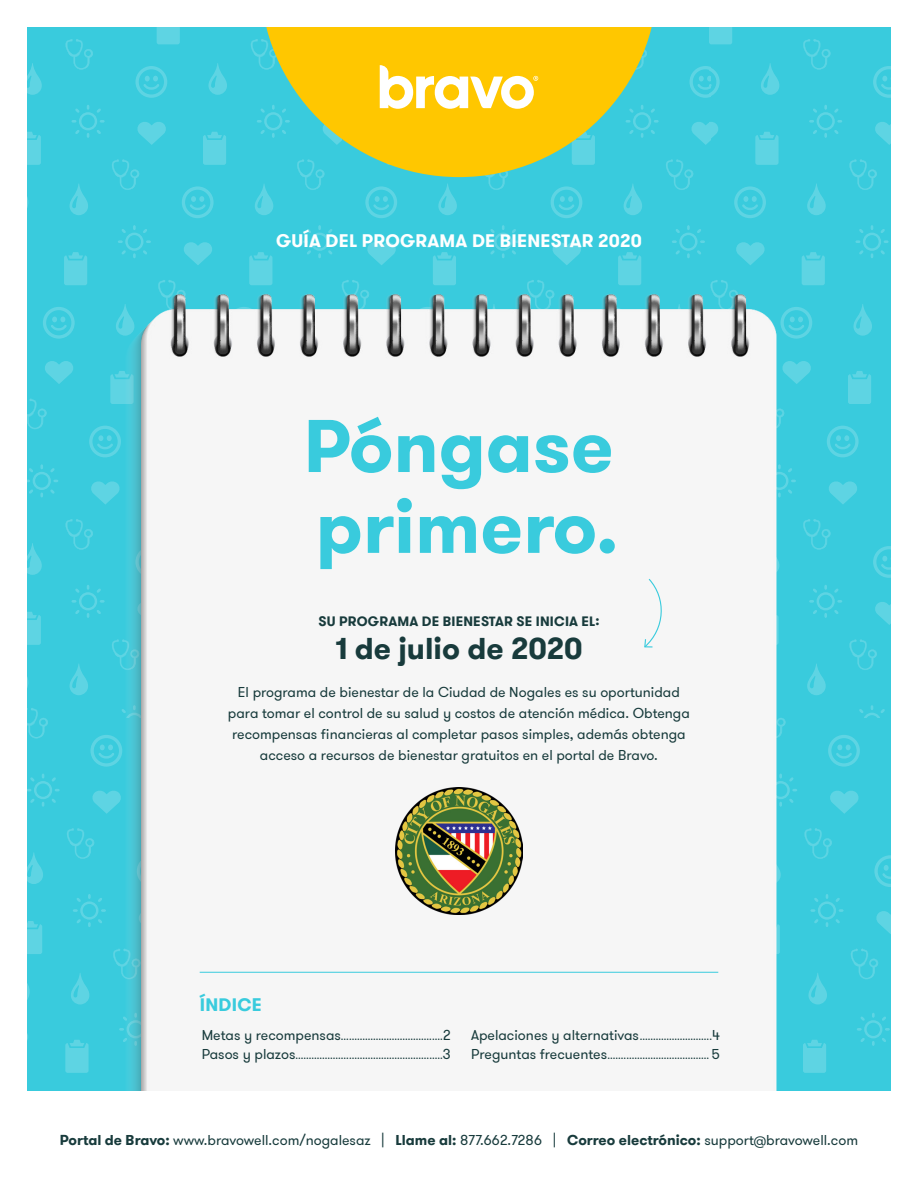
<style>
.page{position:relative;width:918px;height:1188px;background:#fff}
.page>*{position:absolute;margin:0;border:0;box-sizing:border-box;transform-origin:0 0}
.t1{font:700 74.4px/80.8px "GT Walsheim";color:#39cbdd}
.t2{font:700 30px "GT Walsheim";color:#183b3c}
.t3{font:700 18px "GT Walsheim";letter-spacing:.015em;color:#fff}
.TOC_title{font:700 18px "GT Walsheim";letter-spacing:.015em;color:#39cbdd}
.t4{font:14.25px/21px "GT Walsheim";color:#183b3c;text-align:center}
.t5{font:700 13.5px "GT Walsheim";letter-spacing:.015em;color:#183b3c}
.t6{font:10.5px "GT Walsheim";color:#183b3c}
.s1{font-size:14.25px}
.s2{font-weight:700}
</style>
<div class="page">
<div style="left:27px;top:27px;width:864px;height:1064px;background:#39cbdd"></div>
<svg style="left:307px;top:225px;width:25px;height:7px"></svg>
<svg style="left:112px;top:159px;width:27px;height:31px"></svg>
<svg style="left:255px;top:184px;width:18px;height:31px"></svg>
<svg style="left:182px;top:186px;width:32px;height:32px"></svg>
<svg style="left:122px;top:225px;width:25px;height:7px"></svg>
<svg style="left:70px;top:184px;width:18px;height:31px"></svg>
<svg style="left:666px;top:159px;width:27px;height:31px"></svg>
<svg style="left:676px;top:225px;width:25px;height:7px"></svg>
<svg style="left:624px;top:184px;width:18px;height:31px"></svg>
<svg style="left:490px;top:225px;width:26px;height:7px"></svg>
<svg style="left:849px;top:159px;width:28px;height:31px"></svg>
<svg style="left:859px;top:225px;width:26px;height:7px"></svg>
<svg style="left:807px;top:183px;width:19px;height:32px"></svg>
<svg style="left:734px;top:186px;width:32px;height:32px"></svg>
<svg style="left:251px;top:39px;width:9px;height:27px"></svg>
<svg style="left:66px;top:39px;width:27px;height:31px"></svg>
<svg style="left:203px;top:132px;width:23px;height:33px"></svg>
<svg style="left:208px;top:63px;width:19px;height:32px"></svg>
<svg style="left:135px;top:66px;width:32px;height:32px"></svg>
<svg style="left:137px;top:122px;width:29px;height:23px"></svg>
<svg style="left:72px;top:105px;width:33px;height:33px"></svg>
<svg style="left:27px;top:132px;width:14px;height:33px"></svg>
<svg style="left:27px;top:63px;width:15px;height:32px"></svg>
<svg style="left:803px;top:39px;width:28px;height:31px"></svg>
<svg style="left:873px;top:66px;width:18px;height:32px"></svg>
<svg style="left:875px;top:122px;width:16px;height:23px"></svg>
<svg style="left:809px;top:105px;width:33px;height:33px"></svg>
<svg style="left:755px;top:132px;width:24px;height:33px"></svg>
<svg style="left:761px;top:63px;width:18px;height:32px"></svg>
<svg style="left:690px;top:66px;width:30px;height:32px"></svg>
<svg style="left:691px;top:122px;width:27px;height:23px"></svg>
<svg style="left:157px;top:27px;width:23px;height:17px"></svg>
<svg style="left:709px;top:27px;width:23px;height:17px"></svg>
<img style="left:27px;top:232px;width:864px;height:859px">
<svg style="left:260px;top:27px;width:398px;height:111px"></svg>
<svg style="left:297px;top:27px;width:299px;height:191px"></svg>
<svg style="left:620px;top:464px;width:176px;height:303px"></svg>
<hr style="left:200px;top:972px;width:518px;height:1px;background:#39cbdd">
<img style="left:396px;top:787px;width:126px;height:127px">
<h1 class="t3" style="left:276px;top:229px;width:367px">GUÍA DEL PROGRAMA DE BIENESTAR 2020</h1>
<h1 class="t1" style="left:304px;top:406px;width:316px">Póngase primero.</h1>
<h1 class="t5" style="left:319px;top:613px;width:283px">SU PROGRAMA DE BIENESTAR SE INICIA EL:</h1>
<h1 class="t2" style="left:335px;top:629px;width:249px">1 de julio de 2020</h1>
<h1 class="t4" style="left:228px;top:682px;width:463px">El programa de bienestar de la Ciudad de Nogales es su oportunidad para tomar el control de su salud y costos de atención médica. Obtenga recompensas financieras al completar pasos simples, además obtenga acceso a recursos de bienestar gratuitos en el portal de Bravo.</h1>
<p class="TOC_title" style="left:200px;top:993px;width:64px">ÍNDICE</p>
<p class="t6" style="left:202px;top:1029px;width:251px"><span class="s1">Metas y recompensas</span>......................................<span class="s1">2</span></p>
<p class="t6" style="left:202px;top:1049px;width:251px"><span class="s1">Pasos y plazos</span>.......................................................<span class="s1">3</span></p>
<p class="t6" style="left:471px;top:1029px;width:251px"><span class="s1">Apelaciones y alternativas</span>...........................<span class="s1">4</span></p>
<p class="t6" style="left:471px;top:1049px;width:251px"><span class="s1">Preguntas frecuentes</span>...................................... <span class="s1">5</span></p>
<p class="t4" style="left:60px;top:1130px;width:800px"><span class="s2">Portal de Bravo:</span> www.bravowell.com/nogalesaz | <span class="s2">Llame al:</span> 877.662.7286 | <span class="s2">Correo electrónico:</span> support@bravowell.com</p>
</div>
